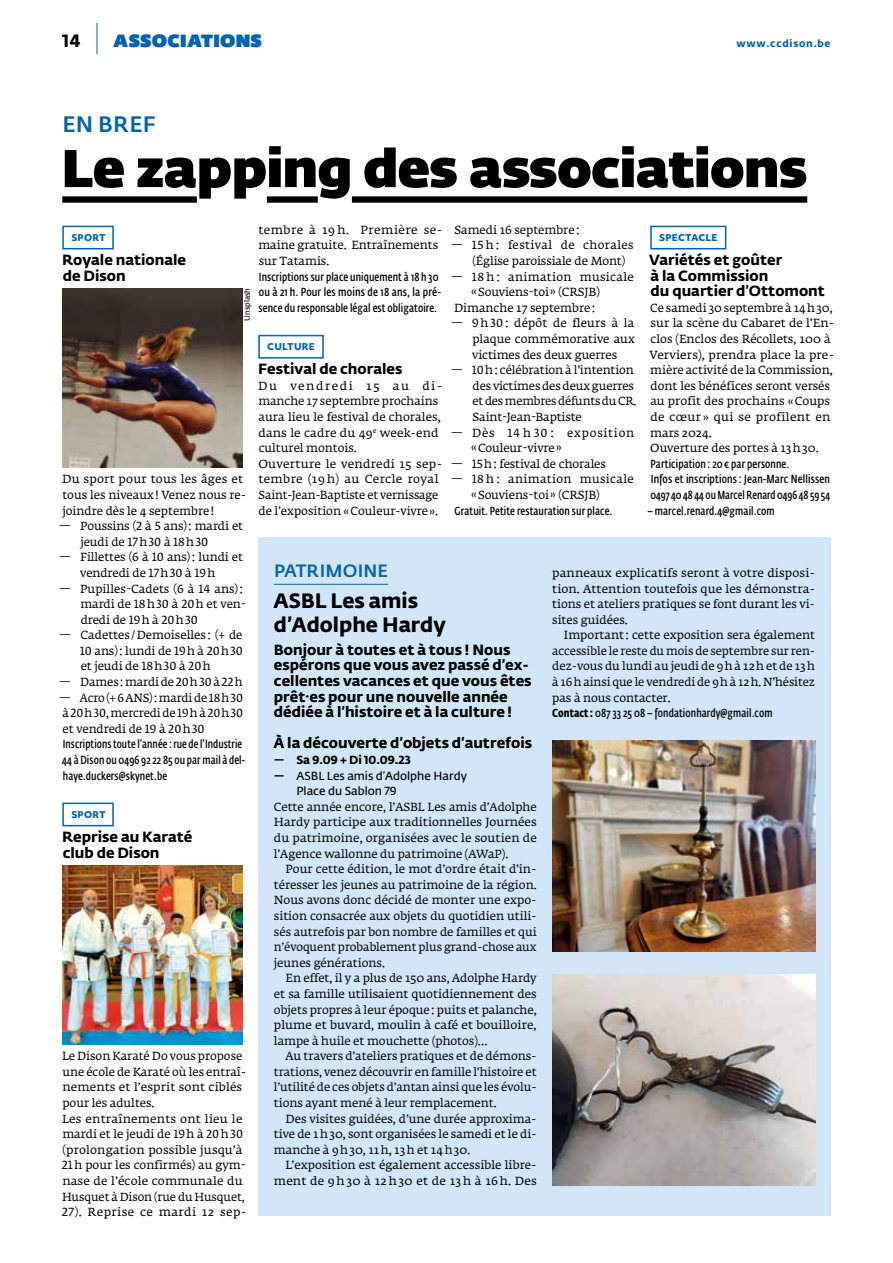
<style>
.page{position:relative;width:893px;height:1263px;background:#fff}
.page>*{position:absolute;margin:0;border:0;box-sizing:border-box;transform-origin:0 0}
.t1{font:800 52.5px "Fedra Sans Dis Std";color:#000}
.t2{font:500 22.2px "Fedra Sans Alt Std";letter-spacing:.01em;color:#0064b0}
.t3{font:700 20.7px/23.4px "Fedra Sans Std";color:#000}
.t4{font:900 17.7px "Fedra Sans Dis Std";letter-spacing:.05em;color:#0064b0}
.t5{font:500 17.7px "Fedra Sans Alt Std";letter-spacing:.01em;color:#0064b0}
.t6{font:700 17.7px "Fedra Sans Std";color:#000}
.t7{font:700 14.7px/15.6px "Fedra Sans Std";color:#000}
.t8{font:11.7px/15.6px "Fedra Serif A Std";color:#000;text-align:justify}
.t9{font:600 11.7px/15.6px "Fedra Sans Cond Std";letter-spacing:.01em;color:#000}
.t10{font:11.7px/15.6px "Fedra Serif A Std";letter-spacing:.03em;color:#000}
.t11{font:600 11.7px/15.6px "Fedra Sans Std";color:#000}
.t12{font:11.7px/15.6px "Fedra Serif A Std";letter-spacing:.065em;color:#000}
.t13{font:700 11.7px "Fedra Sans Std";color:#000}
.t14{font:700 10.2px "Fedra Sans Std";letter-spacing:.07em;color:#0064b0}
.t15{font:800 9px "Objektiv Mk 3";letter-spacing:.025em;color:#0064b0}
.t16{font:600 7.5px "Fedra Sans Std";color:#000}
.s1{font-weight:700}
</style>
<div class="page">
<div style="left:62px;top:226px;width:52px;height:23px;border:2px solid #0064b0"></div>
<img style="left:62px;top:288px;width:181px;height:180px">
<div style="left:62px;top:803px;width:52px;height:23px;border:2px solid #0064b0"></div>
<img style="left:62px;top:865px;width:181px;height:179px">
<div style="left:258px;top:335px;width:66px;height:24px;border:2px solid #0064b0"></div>
<div style="left:650px;top:226px;width:76px;height:23px;border:2px solid #0064b0"></div>
<div style="left:62px;top:196px;width:135px;height:7px;background:#000"></div>
<div style="left:267px;top:196px;width:51px;height:7px;background:#000"></div>
<div style="left:352px;top:196px;width:455px;height:7px;background:#000"></div>
<div style="left:258px;top:537px;width:573px;height:679px;background:#d2e6f7"></div>
<hr style="left:274px;top:584px;width:114px;height:1px;background:#0064b0">
<img style="left:552px;top:740px;width:263px;height:211px">
<img style="left:552px;top:974px;width:263px;height:211px">
<hr style="left:97px;top:23px;width:1px;height:31px;background:#0064b0">
<h3 class="t6" style="left:62px;top:29px;width:20px">14</h3>
<h3 class="t4" style="left:113px;top:25px;width:150px">ASSOCIATIONS</h3>
<p class="t14" style="left:737px;top:37px;width:95px">www.ccdison.be</p>
<h2 class="t2" style="left:62px;top:110px;width:95px">EN BREF</h2>
<h1 class="t1" style="left:62px;top:126px;width:746px">Le zapping des associations</h1>
<p class="t8" style="left:258px;top:223px;width:185px;text-align:left">tembre à 19 h. Première se&shy;maine gratuite. Entraînements sur Tatamis.</p>
<p class="t9" style="left:259px;top:269px;width:184px">Inscriptions sur place uniquement à 18 h 30 ou à 21 h. Pour les moins de 18 ans, la pré&shy;sence du responsable légal est obligatoire.</p>
<p class="t15" style="left:267px;top:340px;width:49px">CULTURE</p>
<p class="t7" style="left:258px;top:361px;width:146px">Festival de chorales</p>
<p class="t8" style="left:258px;top:379px;width:186px;text-align:left">Du vendredi 15 au di&shy;manche 17 septembre prochains aura lieu le festival de chorales, dans le cadre du 49<sup>e</sup> week-end culturel montois.<br>Ouverture le vendredi 15 sep&shy;tembre (19 h) au Cercle royal<br>Saint-Jean-Baptiste et vernissage de l’exposition «Couleur-vivre».</p>
<p class="t8" style="left:455px;top:223px;width:127px">Samedi 16 septembre:</p>
<p class="t8" style="left:472px;top:239px;width:163px;text-indent:-22px">— 15 h : festival de chorales (Église paroissiale de Mont)</p>
<p class="t10" style="left:451px;top:270px;width:185px">— 18 h : animation musicale</p>
<p class="t8" style="left:471px;top:285px;width:130px">«Souviens-toi» (CRSJB)</p>
<p class="t8" style="left:454px;top:301px;width:143px">Dimanche 17 septembre:</p>
<p class="t8" style="left:472px;top:316px;width:164px;text-indent:-22px">— 9h30 : dépôt de fleurs à la plaque commémorative aux victimes des deux guerres</p>
<p class="t8" style="left:473px;top:363px;width:165px;text-align:left;text-indent:-22px">— 10h: célébration à l’intention des victimes des deux guerres et des membres défunts du CR.<br>Saint-Jean-Baptiste</p>
<p class="t12" style="left:471px;top:426px;width:165px;text-indent:-21px">— Dès 14 h 30 : exposition «Couleur-vivre»</p>
<p class="t8" style="left:451px;top:457px;width:157px">— 15h: festival de chorales</p>
<p class="t10" style="left:471px;top:472px;width:164px;text-indent:-21px">— 18 h : animation musicale «Souviens-toi» (CRSJB)</p>
<p class="t9" style="left:455px;top:503px;width:159px">Gratuit. Petite restauration sur place.</p>
<p class="t15" style="left:71px;top:231px;width:36px">SPORT</p>
<p class="t7" style="left:62px;top:252px;width:125px">Royale nationale de Dison</p>
<p class="t15" style="left:659px;top:231px;width:60px">SPECTACLE</p>
<p class="t7" style="left:649px;top:252px;width:177px">Variétés et goûter<br>à la Commission<br>du quartier d’Ottomont</p>
<p class="t8" style="left:649px;top:301px;width:186px;text-align:left">Ce samedi 30 septembre à 14h30, sur la scène du Cabaret de l’En&shy;clos (Enclos des Récollets, 100 à<br>Verviers), prendra place la pre&shy;mière activité de la Commission, dont les bénéfices seront versés au profit des prochains «Coups de cœur » qui se profilent en mars 2024.<br>Ouverture des portes à 13h30.</p>
<p class="t9" style="left:650px;top:456px;width:181px">Participation : 20 € par personne.<br>Infos et inscriptions: Jean-Marc Nellissen<br>0497 40 48 44 ou Marcel Renard 0496 48 59 54</p>
<p class="t9" style="left:647px;top:503px;width:129px">– marcel.renard.4@gmail.com</p>
<p class="t16" style="left:243px;top:321px;width:34px;rotate:-90deg">Unsplash</p>
<p class="t8" style="left:62px;top:472px;width:186px;text-align:left">Du sport pour tous les âges et tous les niveaux! Venez nous re&shy;joindre dès le 4 septembre!</p>
<p class="t8" style="left:81px;top:519px;width:164px;text-indent:-22px">— Poussins (2 à 5 ans): mardi et jeudi de 17h30 à 18h30</p>
<p class="t8" style="left:59px;top:550px;width:186px;text-align:center">— Fillettes (6 à 10 ans): lundi et vendredi de 17h30 à 19h</p>
<p class="t8" style="left:80px;top:581px;width:167px;text-align:left;text-indent:-22px">— Pupilles-Cadets (6 à 14 ans): mardi de 18h30 à 20h et ven&shy;dredi de 19h à 20h30</p>
<p class="t8" style="left:80px;top:628px;width:165px;text-indent:-21px">— Cadettes /Demoiselles : (+ de 10 ans): lundi de 19h à 20h30 et jeudi de 18h30 à 20h</p>
<p class="t8" style="left:59px;top:675px;width:185px">— Dames: mardi de 20h30 à 22h</p>
<p class="t8" style="left:62px;top:691px;width:182px;text-indent:-4px">— Acro (+ 6 ANS): mardi de 18h30 à 20h30, mercredi de 19h à 20h30 et vendredi de 19 à 20h30</p>
<p class="t9" style="left:62px;top:737px;width:184px">Inscriptions toute l’année : rue de l’Industrie<br>44 à Dison ou 0496 9222 85 ou par mail à del&shy;haye.duckers@skynet.be</p>
<p class="t15" style="left:71px;top:808px;width:36px">SPORT</p>
<p class="t7" style="left:62px;top:829px;width:132px">Reprise au Karaté club de Dison</p>
<h3 class="t5" style="left:274px;top:560px;width:116px">PATRIMOINE</h3>
<h3 class="t3" style="left:274px;top:589px;width:173px">ASBL Les amis d’Adolphe Hardy</h3>
<p class="t7" style="left:274px;top:642px;width:259px">Bonjour à toutes et à tous ! Nous espérons que vous avez passé d’ex&shy;cellentes vacances et que vous êtes prêt·es pour une nouvelle année dédiée à l’histoire et à la culture !</p>
<p class="t7" style="left:274px;top:735px;width:260px">À la découverte d’objets d’autrefois</p>
<p class="t13" style="left:274px;top:752px;width:138px">— Sa 9.09 + Di 10.09.23</p>
<p class="t11" style="left:296px;top:768px;width:172px;text-indent:-23px"><span class="s1">—</span> ASBL Les amis d’Adolphe Hardy<br>Place du Sablon 79</p>
<p class="t8" style="left:274px;top:800px;width:264px">Cette année encore, l’ASBL Les amis d’Adolphe Hardy participe aux traditionnelles Journées du patrimoine, organisées avec le soutien de l’Agence wallonne du patrimoine (AWaP).</p>
<p class="t8" style="left:274px;top:862px;width:264px;text-indent:12px">Pour cette édition, le mot d’ordre était d’in&shy;téresser les jeunes au patrimoine de la région.<br>Nous avons donc décidé de monter une expo&shy;sition consacrée aux objets du quotidien utili&shy;sés autrefois par bon nombre de familles et qui n’évoquent probablement plus grand-chose aux jeunes générations.</p>
<p class="t8" style="left:274px;top:971px;width:264px;text-indent:12px">En effet, il y a plus de 150 ans, Adolphe Hardy et sa famille utilisaient quotidiennement des objets propres à leur époque: puits et palanche, plume et buvard, moulin à café et bouilloire, lampe à huile et mouchette (photos)…</p>
<p class="t8" style="left:274px;top:1049px;width:264px;text-indent:12px">Au travers d’ateliers pratiques et de démons&shy;trations, venez découvrir en famille l’histoire et l’utilité de ces objets d’antan ainsi que les évolu&shy;tions ayant mené à leur remplacement.</p>
<p class="t8" style="left:274px;top:1112px;width:264px;text-indent:12px">Des visites guidées, d’une durée approxima&shy;tive de 1h30, sont organisées le samedi et le di&shy;manche à 9h30, 11h, 13h et 14h30.</p>
<p class="t8" style="left:274px;top:1158px;width:264px;text-align:right">L’exposition est également accessible libre&shy;ment de 9h30 à 12h30 et de 13h à 16h. Des</p>
<p class="t8" style="left:552px;top:566px;width:264px">panneaux explicatifs seront à votre disposi&shy;tion. Attention toutefois que les démonstra&shy;tions et ateliers pratiques se font durant les vi&shy;sites guidées.</p>
<p class="t8" style="left:552px;top:628px;width:264px;text-indent:12px">Important : cette exposition sera également accessible le reste du mois de septembre sur ren&shy;dez-vous du lundi au jeudi de 9h à 12h et de 13h à 16h ainsi que le vendredi de 9h à 12h. N’hésitez pas à nous contacter.</p>
<p class="t9" style="left:552px;top:705px;width:222px"><span class="s1">Contact:</span> 087 33 25 08 – fondationhardy@gmail.com</p>
<p class="t8" style="left:62px;top:1049px;width:186px;text-align:left">Le Dison Karaté Do vous propose une école de Karaté où les entraî&shy;nements et l’esprit sont ciblés pour les adultes.<br>Les entraînements ont lieu le mardi et le jeudi de 19h à 20h30 (prolongation possible jusqu’à<br>21h pour les confirmés) au gym&shy;nase de l’école communale du<br>Husquet à Dison (rue du Husquet,<br>27). Reprise ce mardi 12 sep-</p>
</div>
